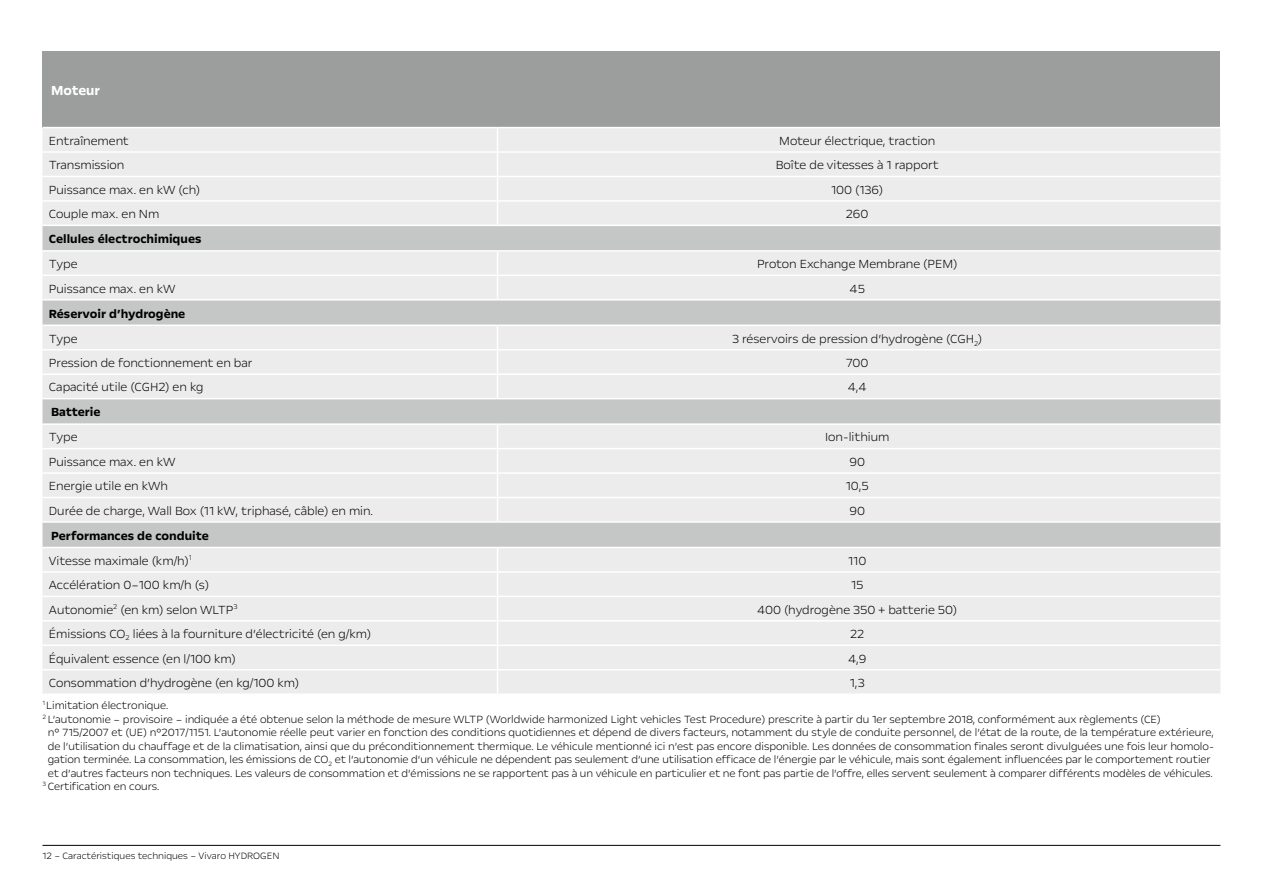
<style>
.page{position:relative;width:1263px;height:893px;background:#fff}
.page>*{position:absolute;margin:0;border:0;box-sizing:border-box;transform-origin:0 0}
.t1{font:700 15px "Opel Next";color:#fff}
.t2{font:300 13.5px "Opel Next";color:#000}
.t3{font:700 13.5px/25px "Opel Next";color:#000}
.t4{font:300 12px "Opel Next";color:#000}
.t5{font:300 10.5px "Opel Next";color:#000}
.s1{font-weight:300}
</style>
<div class="page">
<hr style="left:43px;top:845px;width:1177px;height:1px;background:#000">
<div style="left:43px;top:51px;width:1177px;height:77px;background:#9c9d9d"></div>
<div style="left:43px;top:548px;width:454px;height:145px;background:#ececed"></div>
<div style="left:498px;top:548px;width:722px;height:145px;background:#ececed"></div>
<svg style="left:43px;top:301px;width:1177px;height:246px;background:#e0e0e1"></svg>
<hr style="left:43px;top:127px;width:454px;height:1px;background:#fff">
<hr style="left:43px;top:325px;width:454px;height:1px;background:#fff">
<hr style="left:43px;top:349px;width:454px;height:1px;background:#fff">
<hr style="left:43px;top:373px;width:454px;height:2px;background:#fff">
<hr style="left:43px;top:398px;width:454px;height:1px;background:#fff">
<hr style="left:43px;top:423px;width:454px;height:2px;background:#fff">
<hr style="left:43px;top:448px;width:454px;height:1px;background:#fff">
<hr style="left:497px;top:448px;width:723px;height:1px;background:#fff">
<hr style="left:43px;top:472px;width:454px;height:2px;background:#fff">
<hr style="left:497px;top:472px;width:723px;height:2px;background:#fff">
<hr style="left:43px;top:497px;width:454px;height:1px;background:#fff">
<hr style="left:497px;top:497px;width:723px;height:1px;background:#fff">
<hr style="left:497px;top:127px;width:723px;height:1px;background:#fff">
<svg style="left:43px;top:128px;width:1177px;height:171px;background:#e7e7e8"></svg>
<hr style="left:497px;top:325px;width:723px;height:1px;background:#fff">
<hr style="left:497px;top:349px;width:723px;height:1px;background:#fff">
<hr style="left:497px;top:373px;width:723px;height:2px;background:#fff">
<svg style="left:497px;top:326px;width:1px;height:72px"></svg>
<hr style="left:497px;top:398px;width:723px;height:1px;background:#fff">
<hr style="left:497px;top:423px;width:723px;height:2px;background:#fff">
<svg style="left:497px;top:425px;width:1px;height:96px"></svg>
<hr style="left:43px;top:521px;width:454px;height:2px;background:#fff">
<hr style="left:497px;top:521px;width:723px;height:2px;background:#fff">
<hr style="left:43px;top:571px;width:454px;height:2px;background:#fff">
<hr style="left:497px;top:571px;width:723px;height:2px;background:#fff">
<hr style="left:43px;top:596px;width:454px;height:1px;background:#fff">
<hr style="left:497px;top:596px;width:723px;height:1px;background:#fff">
<hr style="left:43px;top:620px;width:454px;height:2px;background:#fff">
<hr style="left:497px;top:620px;width:723px;height:2px;background:#fff">
<hr style="left:43px;top:644px;width:454px;height:2px;background:#fff">
<hr style="left:497px;top:644px;width:723px;height:2px;background:#fff">
<hr style="left:43px;top:669px;width:454px;height:1px;background:#fff">
<hr style="left:497px;top:669px;width:723px;height:1px;background:#fff">
<p class="t1" style="left:51px;top:81px;width:51px">Moteur</p>
<p class="t2" style="left:49px;top:132px;width:81px">Entraînement</p>
<p class="t2" style="left:779px;top:132px;width:158px">Moteur électrique, traction</p>
<p class="t2" style="left:49px;top:157px;width:77px">Transmission</p>
<p class="t2" style="left:776px;top:157px;width:164px">Boîte de vitesses à 1 rapport</p>
<p class="t2" style="left:49px;top:181px;width:153px">Puissance max. en kW (ch)</p>
<p class="t2" style="left:831px;top:181px;width:54px">100 (136)</p>
<p class="t2" style="left:49px;top:206px;width:112px">Couple max. en Nm</p>
<p class="t2" style="left:846px;top:206px;width:24px">260</p>
<p class="t3" style="left:49px;top:226px;width:154px">Cellules électrochimiques</p>
<p class="t2" style="left:49px;top:255px;width:30px">Type</p>
<p class="t2" style="left:757px;top:255px;width:202px">Proton Exchange Membrane (PEM)</p>
<p class="t2" style="left:49px;top:280px;width:128px">Puissance max. en kW</p>
<p class="t2" style="left:849px;top:280px;width:17px">45</p>
<p class="t3" style="left:49px;top:301px;width:138px">Réservoir d’hydrogène</p>
<p class="t2" style="left:49px;top:330px;width:30px">Type</p>
<p class="t2" style="left:732px;top:330px;width:252px">3 réservoirs de pression d’hydrogène (CGH<sub>2</sub>)</p>
<p class="t2" style="left:49px;top:354px;width:205px">Pression de fonctionnement en bar</p>
<p class="t2" style="left:846px;top:354px;width:24px">700</p>
<p class="t2" style="left:49px;top:379px;width:156px">Capacité utile (CGH2) en kg</p>
<p class="t2" style="left:848px;top:379px;width:20px">4,4</p>
<p class="t3" style="left:51px;top:400px;width:51px">Batterie</p>
<p class="t2" style="left:49px;top:429px;width:30px">Type</p>
<p class="t2" style="left:825px;top:429px;width:66px">Ion-lithium</p>
<p class="t2" style="left:49px;top:453px;width:128px">Puissance max. en kW</p>
<p class="t2" style="left:849px;top:453px;width:17px">90</p>
<p class="t2" style="left:49px;top:478px;width:121px">Energie utile en kWh</p>
<p class="t2" style="left:846px;top:478px;width:24px">10,5</p>
<p class="t2" style="left:49px;top:502px;width:326px">Durée de charge, Wall Box (11 kW, triphasé, câble) en min.</p>
<p class="t2" style="left:849px;top:502px;width:17px">90</p>
<p class="t3" style="left:49px;top:523px;width:161px">Performances de conduite<br><span class="s1">Vitesse maximale (km/h)</span><sup>1</sup></p>
<p class="t2" style="left:848px;top:552px;width:20px">110</p>
<p class="t2" style="left:49px;top:576px;width:162px">Accélération 0–100 km/h (s)</p>
<p class="t2" style="left:851px;top:576px;width:14px">15</p>
<p class="t2" style="left:49px;top:601px;width:190px">Autonomie<sup>2</sup> (en km) selon WLTP<sup>3</sup></p>
<p class="t2" style="left:757px;top:601px;width:202px">400 (hydrogène 350 + batterie 50)</p>
<p class="t2" style="left:49px;top:625px;width:324px">Émissions CO<sub>2</sub> liées à la fourniture d’électricité (en g/km)</p>
<p class="t2" style="left:850px;top:625px;width:16px">22</p>
<p class="t2" style="left:49px;top:650px;width:189px">Équivalent essence (en l/100 km)</p>
<p class="t2" style="left:848px;top:650px;width:20px">4,9</p>
<p class="t2" style="left:49px;top:674px;width:252px">Consommation d’hydrogène (en kg/100 km)</p>
<p class="t2" style="left:850px;top:674px;width:17px">1,3</p>
<p class="t4" style="left:43px;top:698px;width:127px"><sup>1</sup> Limitation électronique.</p>
<p class="t4" style="left:43px;top:712px;width:1120px"><sup>2</sup> L’autonomie – provisoire – indiquée a été obtenue selon la méthode de mesure WLTP (Worldwide harmonized Light vehicles Test Procedure) prescrite à partir du 1er septembre 2018, conformément aux règlements (CE)</p>
<p class="t4" style="left:48px;top:725px;width:1167px">n° 715/2007 et (UE) n°2017/1151. L’autonomie réelle peut varier en fonction des conditions quotidiennes et dépend de divers facteurs, notamment du style de conduite personnel, de l’état de la route, de la température extérieure,</p>
<p class="t4" style="left:48px;top:739px;width:1168px">de l’utilisation du chauffage et de la climatisation, ainsi que du préconditionnement thermique. Le véhicule mentionné ici n’est pas encore disponible. Les données de consommation finales seront divulguées une fois leur homolo-</p>
<p class="t4" style="left:48px;top:752px;width:1164px">gation terminée. La consommation, les émissions de CO<sub>2</sub> et l’autonomie d’un véhicule ne dépendent pas seulement d’une utilisation efficace de l’énergie par le véhicule, mais sont également influencées par le comportement routier</p>
<p class="t4" style="left:48px;top:766px;width:1166px">et d’autres facteurs non techniques. Les valeurs de consommation et d’émissions ne se rapportent pas à un véhicule en particulier et ne font pas partie de l’offre, elles servent seulement à comparer différents modèles de véhicules.</p>
<p class="t4" style="left:43px;top:779px;width:118px"><sup>3</sup> Certification en cours.</p>
<p class="t5" style="left:43px;top:849px;width:239px">12 – Caractéristiques techniques – Vivaro HYDROGEN</p>
</div>
